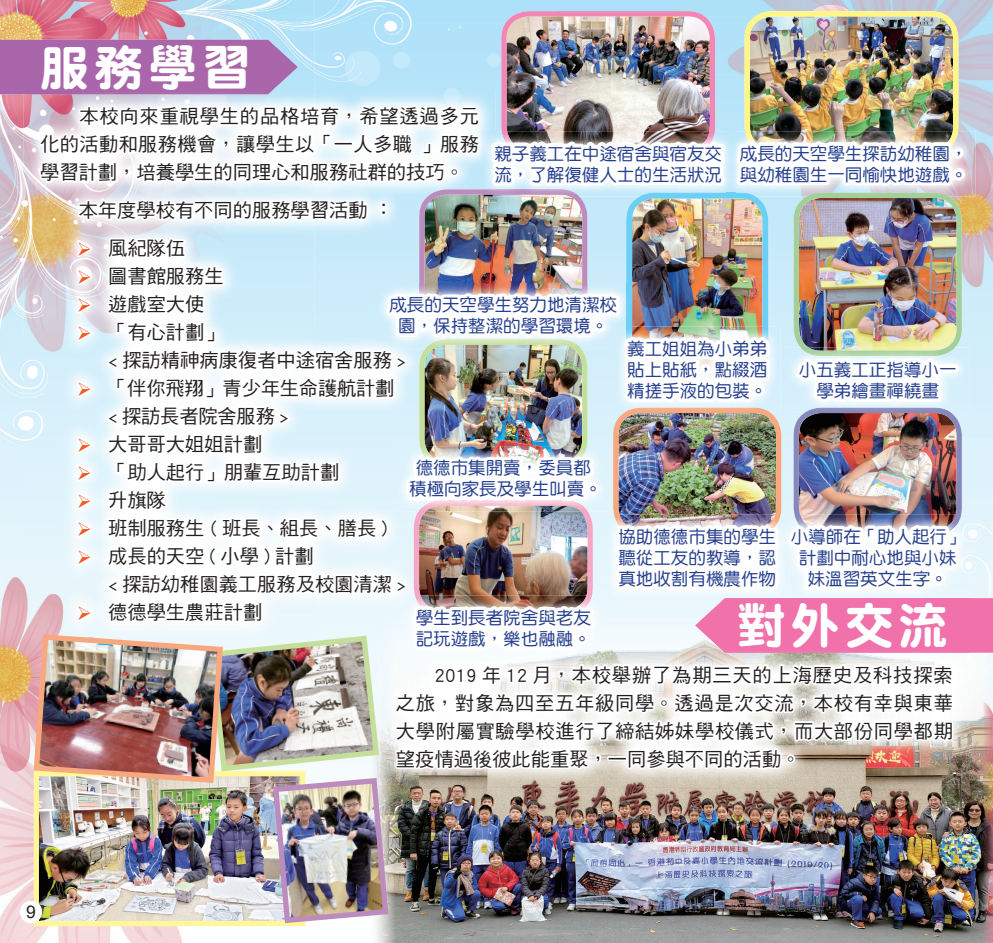
<style>
.page{position:relative;width:993px;height:943px;background:#fff}
.page>*{position:absolute;margin:0;border:0;box-sizing:border-box;transform-origin:0 0}
.t1{font:49px "DF Yuan Std W9";letter-spacing:.1em;color:#fff}
.t2{font:19.25px/28px "DF Hei Std W5";color:#231f20}
.t3{font:17.5px/21px "DF Yuan Std W5";color:#253f8e;text-align:center}
.t4{font:17.5px "Arial";color:#231f20}
.s1{color:#f15921}
</style>
<div class="page">
<img style="left:0;top:0;width:314px;height:4px">
<img style="left:62px;top:926px;width:369px;height:17px">
<img style="left:804px;top:0;width:188px;height:4px">
<img style="left:314px;top:0;width:243px;height:4px">
<img style="left:930px;top:926px;width:62px;height:17px">
<img style="left:431px;top:926px;width:499px;height:17px">
<img style="left:0;top:4px;width:992px;height:922px">
<div style="left:20px;top:900px;width:22px;height:23px;background:#fff;border-radius:50%"></div>
<h1 class="t1" style="left:40px;top:41px;width:212px">服務學習</h1>
<p class="t2" style="left:40px;top:102px;width:440px;text-align:justify">　　本校向來重視學生的品格培育，希望透過多元化的活動和服務機會，讓學生以「一人多職 」服務學習計劃，培養學生的同理心和服務社群的技巧。</p>
<p class="t2" style="left:40px;top:196px;width:354px">　　本年度學校有不同的服務學習活動 ：</p>
<p class="t2" style="left:77px;top:234px;width:110px"><span class="s1">➢</span> 風紀隊伍</p>
<p class="t2" style="left:77px;top:262px;width:148px"><span class="s1">➢</span> 圖書館服務生</p>
<p class="t2" style="left:77px;top:290px;width:129px"><span class="s1">➢</span> 遊戲室大使</p>
<p class="t2" style="left:108px;top:318px;width:299px;text-indent:-31px"><span class="s1">➢</span> 「有心計劃」<br>&lt; 探訪精神病康復者中途宿舍服務 &gt;</p>
<p class="t2" style="left:108px;top:374px;width:288px;text-indent:-31px"><span class="s1">➢</span> 「伴你飛翔」青少年生命護航計劃&lt; 探訪長者院舍服務 &gt;</p>
<p class="t2" style="left:77px;top:430px;width:187px"><span class="s1">➢</span> 大哥哥大姐姐計劃</p>
<p class="t2" style="left:77px;top:458px;width:264px"><span class="s1">➢</span> 「助人起行」朋輩互助計劃</p>
<p class="t2" style="left:77px;top:486px;width:91px"><span class="s1">➢</span> 升旗隊</p>
<p class="t2" style="left:77px;top:514px;width:312px"><span class="s1">➢</span> 班制服務生 ( 班長、組長、膳長 )</p>
<p class="t2" style="left:108px;top:542px;width:299px;text-indent:-31px"><span class="s1">➢</span> 成長的天空 ( 小學 ) 計劃<br>&lt; 探訪幼稚園義工服務及校園清潔 &gt;</p>
<p class="t2" style="left:77px;top:598px;width:187px"><span class="s1">➢</span> 德德學生農莊計劃</p>
<p class="t3" style="left:494px;top:142px;width:229px;text-align:left">親子義工在中途宿舍與宿友交流，了解復健人士的生活狀況</p>
<p class="t3" style="left:739px;top:142px;width:229px;text-align:left">成長的天空學生探訪幼稚園，與幼稚園生一同愉快地遊戲。</p>
<p class="t3" style="left:389px;top:294px;width:229px">成長的天空學生努力地清潔校園，保持整潔的學習環境。</p>
<p class="t3" style="left:627px;top:338px;width:141px;text-align:justify">義工姐姐為小弟弟貼上貼紙，點綴酒精搓手液的包裝。</p>
<p class="t3" style="left:798px;top:359px;width:159px">小五義工正指導小一學弟繪畫禪繞畫</p>
<p class="t3" style="left:409px;top:457px;width:194px">德德市集開賣，委員都積極向家長及學生叫賣。</p>
<p class="t3" style="left:618px;top:526px;width:159px;text-align:justify">協助德德市集的學生聽從工友的教導，認真地收割有機農作物</p>
<p class="t3" style="left:790px;top:526px;width:175px">小導師在「助人起行」計劃中耐心地與小妹妹溫習英文生字。</p>
<h1 class="t1" style="left:736px;top:599px;width:212px">對外交流</h1>
<p class="t3" style="left:415px;top:607px;width:176px;text-align:left">學生到長者院舍與老友記玩遊戲，樂也融融。</p>
<p class="t4" style="left:26px;top:900px;width:11px">9</p>
<p class="t2" style="left:396px;top:660px;width:558px;text-align:justify">　　2019 年 12 月，本校舉辦了為期三天的上海歷史及科技探索之旅，對象為四至五年級同學。透過是次交流，本校有幸與東華大學附屬實驗學校進行了締結姊妹學校儀式，而大部份同學都期望疫情過後彼此能重聚，一同參與不同的活動。</p>
</div>
